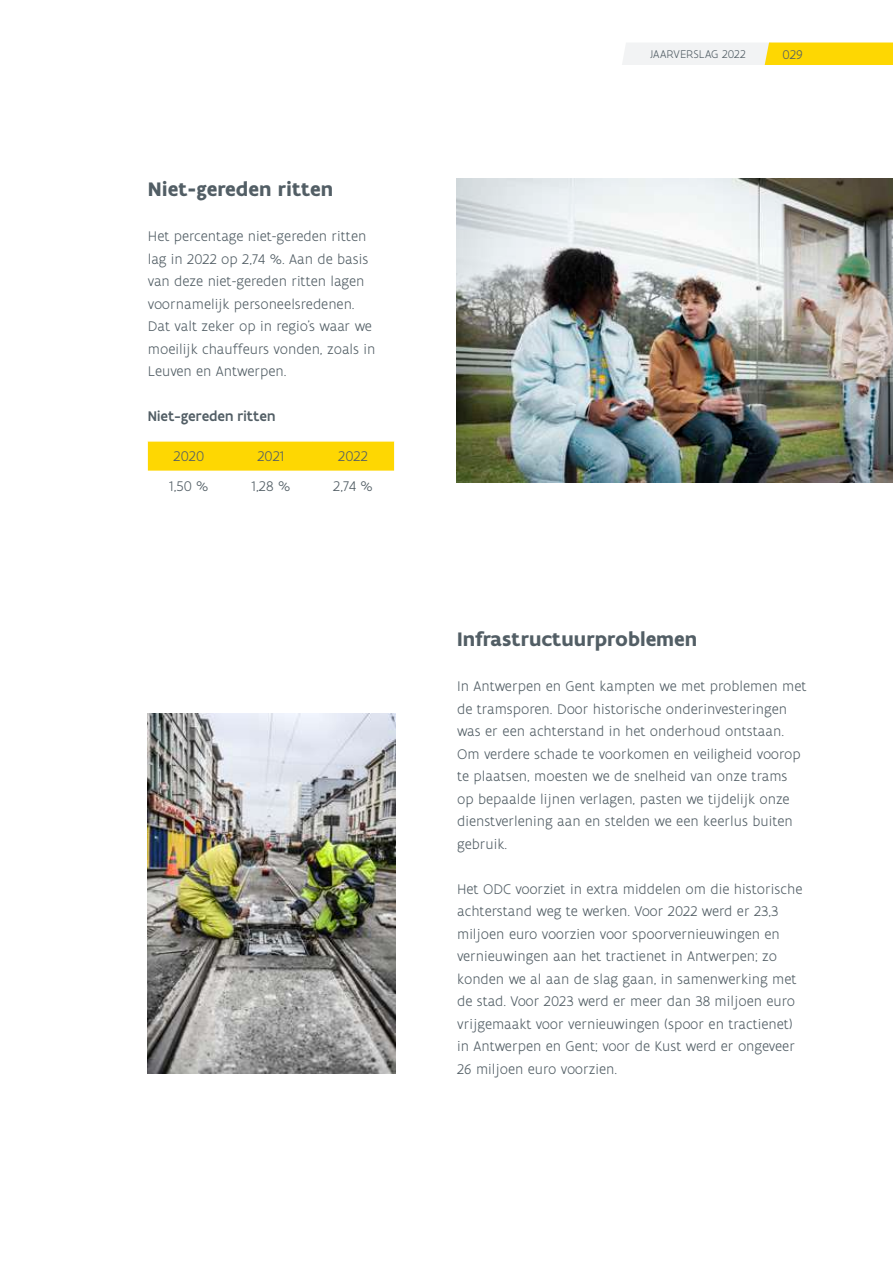
<style>
.page{position:relative;width:893px;height:1263px;background:#fff}
.page>*{position:absolute;margin:0;border:0;box-sizing:border-box;transform-origin:0 0}
.t1{font:700 21px "Flanders Art Sans";color:#525e65}
.t2{font:300 15px/22.5px "Flanders Art Sans";color:#525e65}
.t3{font:500 15px "Flanders Art Sans";color:#525e65}
.t4{font:300 13.5px "Flanders Art Sans";color:#525e65}
.t5{font:300 12px "Flanders Art Sans";letter-spacing:.005em;color:#525e65}
</style>
<div class="page">
<svg style="left:622px;top:43px;width:271px;height:22px"></svg>
<div style="left:148px;top:442px;width:246px;height:29px;background:#fed702"></div>
<img style="left:456px;top:178px;width:437px;height:304px">
<img style="left:147px;top:714px;width:248px;height:360px">
<h1 class="t1" style="left:148px;top:176px;width:187px">Niet-gereden ritten</h1>
<p class="t2" style="left:148px;top:226px;width:229px">Het percentage niet-gereden ritten lag in 2022 op 2,74 %. Aan de basis van deze niet-gereden ritten lagen voornamelijk personeelsredenen.<br>Dat valt zeker op in regio’s waar we moeilijk chauffeurs vonden, zoals in Leuven en Antwerpen.</p>
<p class="t3" style="left:148px;top:407px;width:129px">Niet-gereden ritten</p>
<p class="t2" style="left:174px;top:446px;width:32px">2020</p>
<p class="t2" style="left:257px;top:446px;width:29px">2021</p>
<p class="t2" style="left:338px;top:446px;width:31px">2022</p>
<p class="t2" style="left:169px;top:475px;width:41px">1,50 %</p>
<p class="t2" style="left:252px;top:475px;width:40px">1,28 %</p>
<p class="t2" style="left:333px;top:475px;width:41px">2,74 %</p>
<p class="t5" style="left:650px;top:47px;width:98px">JAARVERSLAG 2022</p>
<p class="t4" style="left:782px;top:46px;width:22px">029</p>
<h1 class="t1" style="left:457px;top:626px;width:242px">Infrastructuurproblemen</h1>
<p class="t2" style="left:457px;top:676px;width:351px">In Antwerpen en Gent kampten we met problemen met de tramsporen. Door historische onderinvesteringen was er een achterstand in het onderhoud ontstaan.<br>Om verdere schade te voorkomen en veiligheid voorop te plaatsen, moesten we de snelheid van onze trams op bepaalde lijnen verlagen, pasten we tijdelijk onze dienstverlening aan en stelden we een keerlus buiten gebruik.</p>
<p class="t2" style="left:457px;top:878px;width:347px">Het ODC voorziet in extra middelen om die historische achterstand weg te werken. Voor 2022 werd er 23,3 miljoen euro voorzien voor spoorvernieuwingen en vernieuwingen aan het tractienet in Antwerpen; zo konden we al aan de slag gaan, in samenwerking met de stad. Voor 2023 werd er meer dan 38 miljoen euro vrijgemaakt voor vernieuwingen (spoor en tractienet) in Antwerpen en Gent; voor de Kust werd er ongeveer 26 miljoen euro voorzien.</p>
</div>
